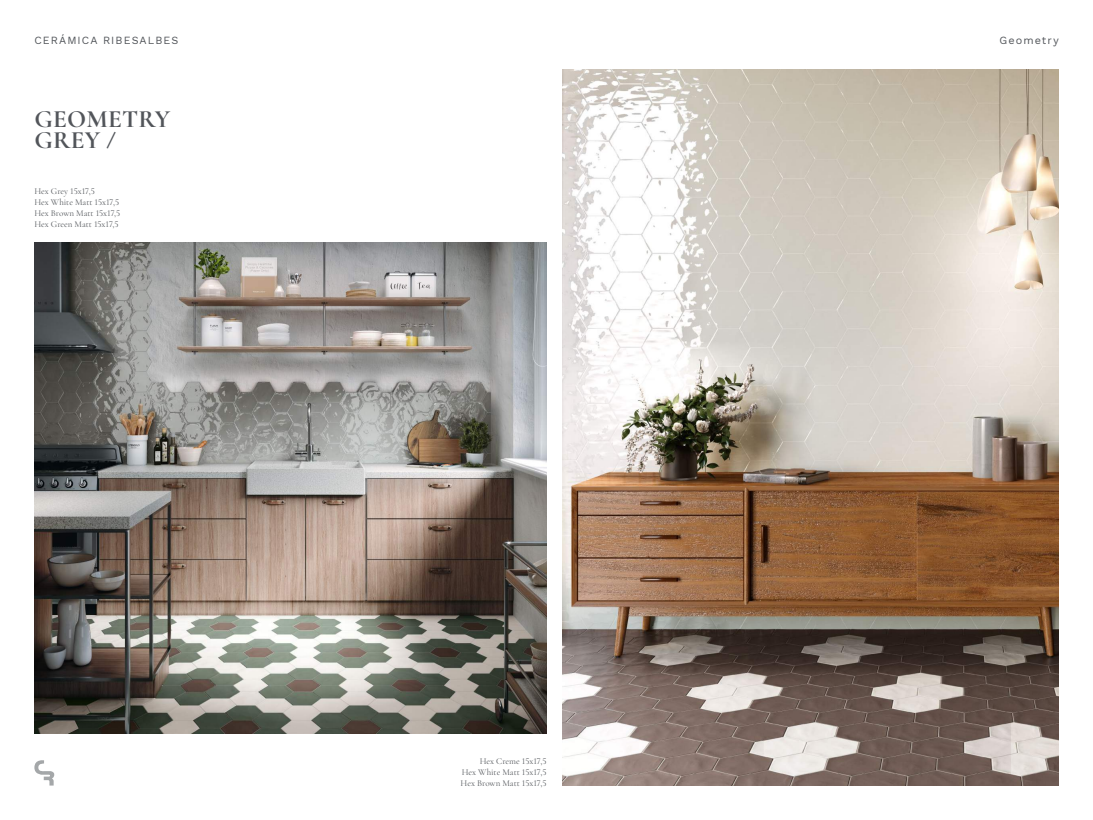
<style>
.page{position:relative;width:1093px;height:820px;background:#fff}
.page>*{position:absolute;margin:0;border:0;box-sizing:border-box;transform-origin:0 0}
.t1{font:700 25px/21px "Cormorant Garamond";letter-spacing:.01em;color:#52555a}
.t2{font:10.8px "Work Sans";letter-spacing:.1em;color:#52555a}
.t3{font:9px/10.8px "Cormorant Garamond";color:#52555a}
</style>
<div class="page">
<img style="left:562px;top:70px;width:496px;height:715px">
<img style="left:34px;top:242px;width:512px;height:491px">
<svg style="left:34px;top:760px;width:20px;height:25px"></svg>
<p class="t2" style="left:34px;top:34px;width:145px">CERÁMICA RIBESALBES</p>
<p class="t2" style="left:999px;top:34px;width:61px">Geometry</p>
<h1 class="t1" style="left:35px;top:108px;width:137px">GEOMETRY<br>GREY /</h1>
<p class="t3" style="left:34px;top:186px;width:87px">Hex Grey 15x17,5<br>Hex White Matt 15x17,5<br>Hex Brown Matt 15x17,5<br>Hex Green Matt 15x17,5</p>
<p class="t3" style="left:461px;top:755px;width:87px;text-align:justify;text-indent:19px">Hex Creme 15x17,5<br>Hex White Matt 15x17,5<br>Hex Brown Matt 15x17,5</p>
</div>
